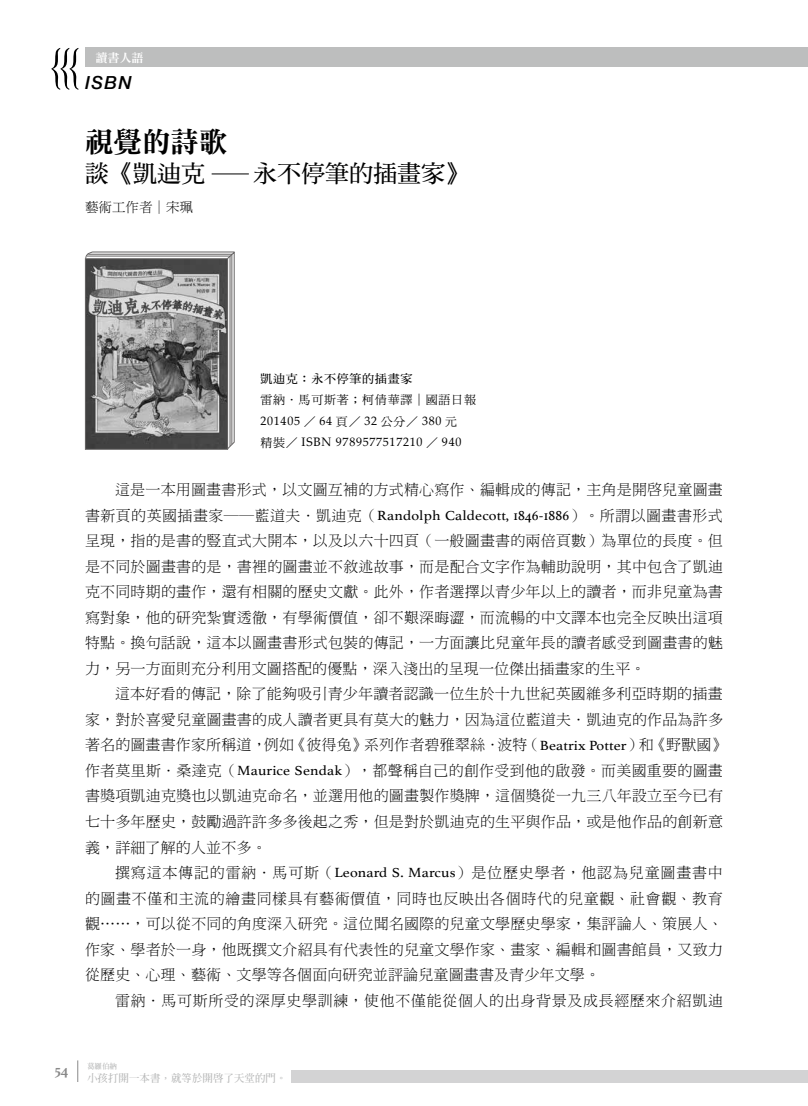
<style>
.page{position:relative;width:808px;height:1106px;background:#fff}
.page>*{position:absolute;margin:0;border:0;box-sizing:border-box;transform-origin:0 0}
.t1{font:28.5px "DF Ming Std W9";color:#000}
.t2{font:24px "DF Ming Std W7";color:#000}
.t3{font:italic 500 18px "Helvetica Neue";color:#000}
.t4{font:15px/25.5px "DF Ming Std W3";letter-spacing:.015em;color:#000;text-align:justify}
.t5{font:15px "DF Ming Std W3";letter-spacing:.04em;color:#000}
.t6{font:700 15px "Athelas";color:#898989}
.t7{font:13.5px "DF Ming Std W3";color:#000}
.t8{font:12px/21px "Palatino";letter-spacing:.06em;color:#000}
.t9{font:12px "DF Ming Std W5";letter-spacing:.06em;color:#000}
.t10{font:12px "DF Ming Std W7";letter-spacing:.06em;color:#000}
.t11{font:12px "DF Ming Std W9";color:#fff}
.t12{font:700 10.5px "AR Ming B5 HK";color:#b5b6b6}
.t13{font:700 7.5px "AR Ming B5 HK";color:#b5b6b6}
.s1{font-family:"DF Ming Std W5"}
.s2{font-family:"P Ming Li U"}
.s3{font-family:"Athelas";font-size:13.95px}
.s4{font-family:"Athelas";font-size:14.25px}
</style>
<div class="page">
<div style="left:85px;top:48px;width:723px;height:19px;background:#bdbebe"></div>
<div style="left:291px;top:1069px;width:517px;height:13px;background:#d3d3d4"></div>
<svg style="left:77px;top:1060px;width:1px;height:22px"></svg>
<svg style="left:51px;top:48px;width:27px;height:42px"></svg>
<svg style="left:85px;top:251px;width:150px;height:199px;background:#b8b7b7"></svg>
<img style="left:87px;top:260px;width:139px;height:187px">
<div style="left:85px;top:258px;width:143px;height:191px;border:1px solid #666464"></div>
<hr style="left:212px;top:173px;width:37px;height:1px;background:#000">
<p class="t11" style="left:96px;top:51px;width:49px">讀書人語</p>
<p class="t3" style="left:85px;top:68px;width:48px">ISBN</p>
<h1 class="t1" style="left:85px;top:126px;width:144px">視覺的詩歌</h1>
<h2 class="t2" style="left:85px;top:161px;width:121px">談《凱迪克</h2>
<h2 class="t2" style="left:253px;top:161px;width:217px">永不停筆的插畫家》</h2>
<p class="t7" style="left:85px;top:199px;width:109px">藝術工作者｜宋珮</p>
<p class="t10" style="left:260px;top:373px;width:153px">凱迪克：永不停筆的插畫家</p>
<p class="t9" style="left:260px;top:394px;width:217px">雷納．馬可斯著；柯倩華譯｜國語日報</p>
<p class="t8" style="left:260px;top:411px;width:202px">201405 <span class="s1">／</span> 64 <span class="s1">頁／</span> 32 <span class="s1">公分／</span> 380 <span class="s1">元精裝／</span> ISBN 9789577517210 <span class="s1">／</span> 940</p>
<p class="t4" style="left:85px;top:477px;width:639px;text-indent:30px">這是一本用圖畫書形式，以文圖互補的方式精心寫作、編輯成的傳記，主角是開<span class="s2">啓</span>兒童圖畫書新頁的英國插畫家――藍道夫．凱迪克（<span class="s3">Randolph Caldecott,</span> <span class="s4">1846</span><span class="s3">-</span><span class="s4">1886</span>）。所謂以圖畫書形式呈現，指的是書的豎直式大開本，以及以六十四頁（一般圖畫書的兩倍頁數）為單位的長度。但是不同於圖畫書的是，書裡的圖畫並不敘述故事，而是配合文字作為輔助說明，其中包含了凱迪克不同時期的畫作，還有相關的歷史文獻。此外，作者選擇以青少年以上的讀者，而非兒童為書寫對象，他的研究紮實透徹，有學術價值，卻不艱深晦澀，而流暢的中文譯本也完全反映出這項特點。換句話說，這本以圖畫書形式包裝的傳記，一方面讓比兒童年長的讀者感受到圖畫書的魅力，另一方面則充分利用文圖搭配的優點，深入淺出的呈現一位傑出插畫家的生平。</p>
<p class="t4" style="left:85px;top:681px;width:643px;text-align:left;text-indent:30px">這本好看的傳記，除了能夠吸引青少年讀者認識一位生於十九世紀英國維多利亞時期的插畫家，對於喜愛兒童圖畫書的成人讀者更具有莫大的魅力，因為這位藍道夫．凱迪克的作品為許多著名的圖畫書作家所稱道，例如《彼得兔》系列作者碧雅翠絲．波特（<span class="s3">Beatrix Potter</span>）和《野獸國》作者莫里斯．桑達克（<span class="s3">Maurice Sendak</span>），都聲稱自己的創作受到他的啟發。而美國重要的圖畫書獎項凱迪克獎也以凱迪克命名，並選用他的圖畫製作獎牌，這個獎從一九三八年設立至今已有七十多年歷史，鼓勵過許許多多後起之秀，但是對於凱迪克的生平與作品，或是他作品的創新意義，詳細了解的人並不多。</p>
<p class="t4" style="left:85px;top:859px;width:639px;text-indent:30px">撰寫這本傳記的雷納．馬可斯（<span class="s3">Leonard S. Marcus</span>）是位歷史學者，他認為兒童圖畫書中的圖畫不僅和主流的繪畫同樣具有藝術價值，同時也反映出各個時代的兒童觀、社會觀、教育觀……，可以從不同的角度深入研究。這位聞名國際的兒童文學歷史學家，集評論人、策展人、作家、學者於一身，他既撰文介紹具有代表性的兒童文學作家、畫家、編輯和圖書館員，又致力從歷史、心理、藝術、文學等各個面向研究並評論兒童圖畫書及青少年文學。</p>
<p class="t5" style="left:115px;top:992px;width:609px">雷納．馬可斯所受的深厚史學訓練，使他不僅能從個人的出身背景及成長經歷來介紹凱迪</p>
<p class="t6" style="left:55px;top:1057px;width:15px">54</p>
<p class="t13" style="left:87px;top:1062px;width:32px">葛羅伯納</p>
<p class="t12" style="left:87px;top:1072px;width:201px">小孩打開一本書，就等於開啟了天堂的門。</p>
</div>
